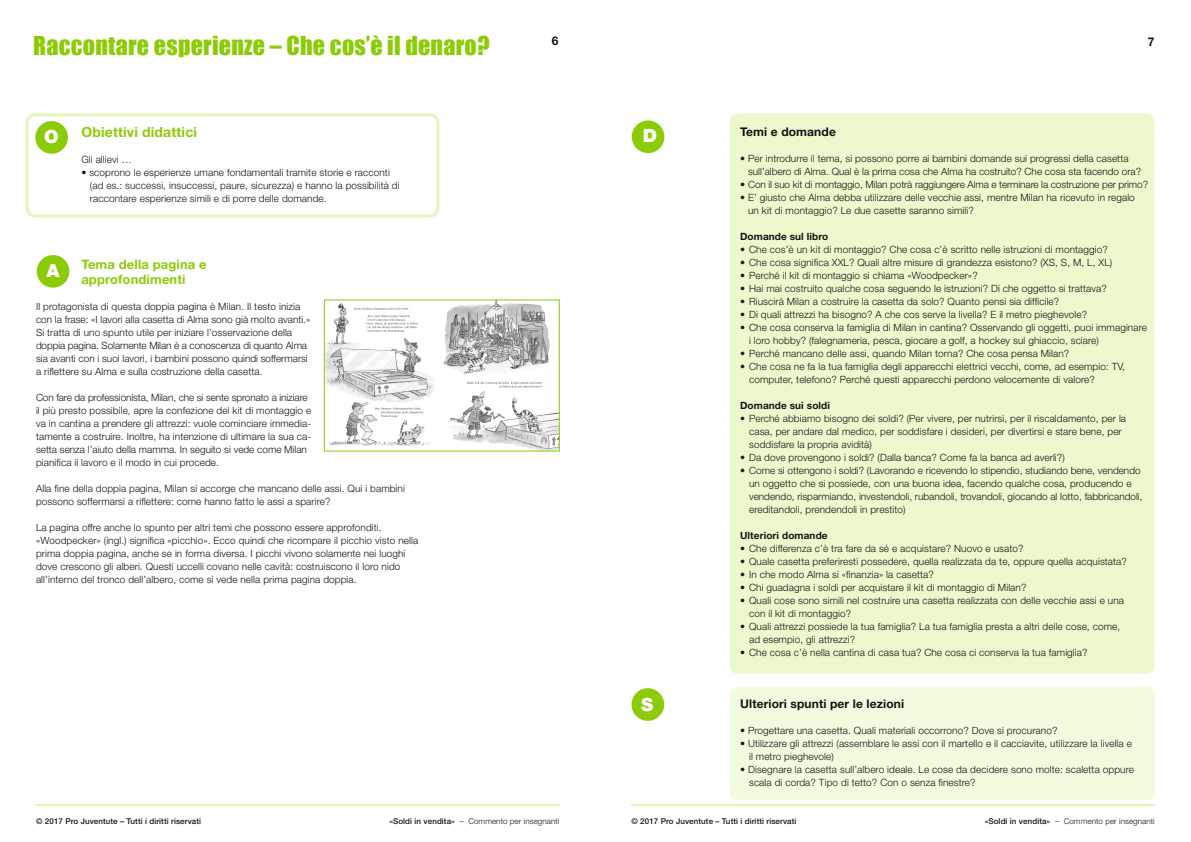
<style>
.page{position:relative;width:1191px;height:842px;background:#fff}
.page>*{position:absolute;margin:0;border:0;box-sizing:border-box;transform-origin:0 0}
.t1{font:24px "Impact";letter-spacing:.01em;color:#8ccb07}
.t2{font:900 18.3px "Helvetica Neue LT";color:#fff}
.t3{font:700 14px "Helvetica Neue";letter-spacing:.01em;color:#8ccb07}
.t4{font:700 13px/15px "Helvetica Neue";letter-spacing:.01em;color:#8ccb07}
.t5{font:700 12px "Helvetica Neue";letter-spacing:.01em;color:#131413}
.t6{font:300 10px/13px "Helvetica Neue";letter-spacing:.01em;color:#131413}
.t7{font:300 10px "Helvetica Neue";letter-spacing:-.01em;color:#131413}
.t8{font:700 10px "Helvetica Neue";letter-spacing:.01em;color:#131413}
.t9{font:500 8px "Helvetica Neue";letter-spacing:.01em;color:#131413}
.t10{font:300 8px "Helvetica Neue";letter-spacing:.01em;color:#131413}
.s1{font-weight:500}
</style>
<div class="page">
<div style="left:729px;top:113px;width:425px;height:561px;background:#ebf9cd;border-radius:9px"></div>
<div style="left:632px;top:120px;width:32px;height:33px;background:#8ccb07;border-radius:50%"></div>
<div style="left:26px;top:113px;width:413px;height:105px;border:3px solid #e3f6ba;border-radius:9px"></div>
<div style="left:729px;top:687px;width:426px;height:113px;background:#f1fbde;border-radius:9px"></div>
<img style="left:326px;top:302px;width:231px;height:147px">
<hr style="left:36px;top:805px;width:523px;height:1px;background:#e0f5ae">
<hr style="left:631px;top:805px;width:523px;height:1px;background:#e0f5ae">
<div style="left:37px;top:255px;width:32px;height:33px;background:#8ccb07;border-radius:50%"></div>
<div style="left:631px;top:688px;width:33px;height:33px;background:#8ccb07;border-radius:50%"></div>
<div style="left:35px;top:121px;width:33px;height:33px;background:#8ccb07;border-radius:50%"></div>
<h1 class="t1" style="left:33px;top:27px;width:458px">Raccontare esperienze – Che cos’è il denaro?</h1>
<h2 class="t2" style="left:44px;top:126px;width:16px">O</h2>
<h3 class="t3" style="left:81px;top:124px;width:117px">Obiettivi didattici</h3>
<p class="t6" style="left:81px;top:153px;width:52px">Gli allievi …</p>
<p class="t6" style="left:90px;top:166px;width:311px;text-indent:-9px">• scoprono le esperienze umane fondamentali tramite storie e racconti (ad es.: successi, insuccessi, paure, sicurezza) e hanno la possibilità di raccontare esperienze simili e di porre delle domande.</p>
<h3 class="t4" style="left:81px;top:257px;width:127px">Tema della pagina e approfondimenti</h3>
<p class="t6" style="left:36px;top:300px;width:276px">Il protagonista di questa doppia pagina è Milan. Il testo inizia con la frase: «I lavori alla casetta di Alma sono già molto avanti.» Si tratta di uno spunto utile per iniziare l’osservazione della doppia pagina. Solamente Milan è a conoscenza di quanto Alma sia avanti con i suoi lavori, i bambini possono quindi soffermarsi a riflettere su Alma e sulla costruzione della casetta.</p>
<p class="t6" style="left:36px;top:391px;width:277px">Con fare da professionista, Milan, che si sente spronato a iniziare il più presto possibile, apre la confezione del kit di montaggio e va in cantina a prendere gli attrezzi: vuole cominciare immedia&shy;tamente a costruire. Inoltre, ha intenzione di ultimare la sua ca&shy;setta senza l’aiuto della mamma. In seguito si vede come Milan pianifica il lavoro e il modo in cui procede.</p>
<p class="t6" style="left:36px;top:482px;width:370px">Alla fine della doppia pagina, Milan si accorge che mancano delle assi. Qui i bambini possono soffermarsi a riflettere: come hanno fatto le assi a sparire?</p>
<p class="t6" style="left:36px;top:521px;width:384px">La pagina offre anche lo spunto per altri temi che possono essere approfonditi. «Woodpecker» (ingl.) significa «picchio». Ecco quindi che ricompare il picchio visto nella prima doppia pagina, anche se in forma diversa. I picchi vivono solamente nei luoghi dove crescono gli alberi. Questi uccelli covano nelle cavità: costruiscono il loro nido all’interno del tronco dell’albero, come si vede nella prima pagina doppia.</p>
<h2 class="t2" style="left:46px;top:260px;width:15px">A</h2>
<p class="t5" style="left:552px;top:34px;width:8px">6</p>
<h2 class="t2" style="left:642px;top:125px;width:16px">D</h2>
<h2 class="t2" style="left:641px;top:694px;width:14px">S</h2>
<p class="t5" style="left:1147px;top:34px;width:8px">7</p>
<p class="t5" style="left:740px;top:124px;width:97px">Temi e domande</p>
<p class="t6" style="left:748px;top:151px;width:394px;text-indent:-8px">• Per introdurre il tema, si possono porre ai bambini domande sui progressi della casetta sull’albero di Alma. Qual è la prima cosa che Alma ha costruito? Che cosa sta facendo ora?</p>
<p class="t7" style="left:740px;top:178px;width:409px">• Con il suo kit di montaggio, Milan potrà raggiungere Alma e terminare la costruzione per primo?</p>
<p class="t6" style="left:748px;top:190px;width:388px;text-indent:-8px">• E’ giusto che Alma debba utilizzare delle vecchie assi, mentre Milan ha ricevuto in regalo un kit di montaggio? Le due casette saranno simili?</p>
<p class="t8" style="left:740px;top:230px;width:90px">Domande sul libro</p>
<p class="t6" style="left:740px;top:242px;width:369px">• Che cos’è un kit di montaggio? Che cosa c’è scritto nelle istruzioni di montaggio?</p>
<p class="t6" style="left:740px;top:255px;width:374px">• Che cosa significa XXL? Quali altre misure di grandezza esistono? (XS, S, M, L, XL)</p>
<p class="t6" style="left:740px;top:268px;width:239px">• Perché il kit di montaggio si chiama «Woodpecker»?</p>
<p class="t6" style="left:740px;top:281px;width:368px">• Hai mai costruito qualche cosa seguendo le istruzioni? Di che oggetto si trattava?</p>
<p class="t6" style="left:740px;top:294px;width:321px">• Riuscirà Milan a costruire la casetta da solo? Quanto pensi sia difficile?</p>
<p class="t6" style="left:740px;top:307px;width:348px">• Di quali attrezzi ha bisogno? A che cos serve la livella? E il metro pieghevole?</p>
<p class="t6" style="left:749px;top:320px;width:399px;text-indent:-9px">• Che cosa conserva la famiglia di Milan in cantina? Osservando gli oggetti, puoi immaginare i loro hobby? (falegnameria, pesca, giocare a golf, a hockey sul ghiaccio, sciare)</p>
<p class="t6" style="left:740px;top:346px;width:331px">• Perché mancano delle assi, quando Milan torna? Che cosa pensa Milan?</p>
<p class="t6" style="left:749px;top:359px;width:377px;text-indent:-9px">• Che cosa ne fa la tua famiglia degli apparecchi elettrici vecchi, come, ad esempio: TV, computer, telefono? Perché questi apparecchi perdono velocemente di valore?</p>
<p class="t8" style="left:740px;top:399px;width:91px">Domande sui soldi</p>
<p class="t6" style="left:749px;top:411px;width:378px;text-indent:-9px">• Perché abbiamo bisogno dei soldi? (Per vivere, per nutrirsi, per il riscaldamento, per la casa, per andare dal medico, per soddisfare i desideri, per divertirsi e stare bene, per soddisfare la propria avidità)</p>
<p class="t6" style="left:740px;top:450px;width:326px">• Da dove provengono i soldi? (Dalla banca? Come fa la banca ad averli?)</p>
<p class="t6" style="left:749px;top:463px;width:395px;text-indent:-9px">• Come si ottengono i soldi? (Lavorando e ricevendo lo stipendio, studiando bene, vendendo un oggetto che si possiede, con una buona idea, facendo qualche cosa, producendo e vendendo, risparmiando, investendoli, rubandoli, trovandoli, giocando al lotto, fabbricandoli, ereditandoli, prendendoli in prestito)</p>
<p class="t8" style="left:740px;top:529px;width:89px">Ulteriori domande</p>
<p class="t6" style="left:740px;top:541px;width:285px">• Che differenza c’è tra fare da sé e acquistare? Nuovo e usato?</p>
<p class="t6" style="left:740px;top:554px;width:388px">• Quale casetta preferiresti possedere, quella realizzata da te, oppure quella acquistata?</p>
<p class="t6" style="left:740px;top:567px;width:195px">• In che modo Alma si «finanzia» la casetta?</p>
<p class="t6" style="left:740px;top:580px;width:288px">• Chi guadagna i soldi per acquistare il kit di montaggio di Milan?</p>
<p class="t6" style="left:749px;top:593px;width:376px;text-indent:-9px">• Quali cose sono simili nel costruire una casetta realizzata con delle vecchie assi e una con il kit di montaggio?</p>
<p class="t6" style="left:749px;top:619px;width:372px;text-indent:-9px">• Quali attrezzi possiede la tua famiglia? La tua famiglia presta a altri delle cose, come, ad esempio, gli attrezzi?</p>
<p class="t6" style="left:740px;top:645px;width:349px">• Che cosa c’è nella cantina di casa tua? Che cosa ci conserva la tua famiglia?</p>
<p class="t5" style="left:740px;top:696px;width:165px">Ulteriori spunti per le lezioni</p>
<p class="t6" style="left:740px;top:723px;width:319px">• Progettare una casetta. Quali materiali occorrono? Dove si procurano?</p>
<p class="t6" style="left:749px;top:736px;width:384px;text-indent:-9px">• Utilizzare gli attrezzi (assemblare le assi con il martello e il cacciavite, utilizzare la livella e il metro pieghevole)</p>
<p class="t6" style="left:749px;top:762px;width:386px;text-indent:-9px">• Disegnare la casetta sull’albero ideale. Le cose da decidere sono molte: scaletta oppure scala di corda? Tipo di tetto? Con o senza finestre?</p>
<p class="t9" style="left:36px;top:816px;width:166px">© 2017 Pro Juventute – Tutti i diritti riservati</p>
<p class="t10" style="left:389px;top:816px;width:171px"><span class="s1">«Soldi in vendita»</span> – Commento per insegnanti</p>
<p class="t9" style="left:631px;top:816px;width:166px">© 2017 Pro Juventute – Tutti i diritti riservati</p>
<p class="t10" style="left:984px;top:816px;width:171px"><span class="s1">«Soldi in vendita»</span> – Commento per insegnanti</p>
</div>
